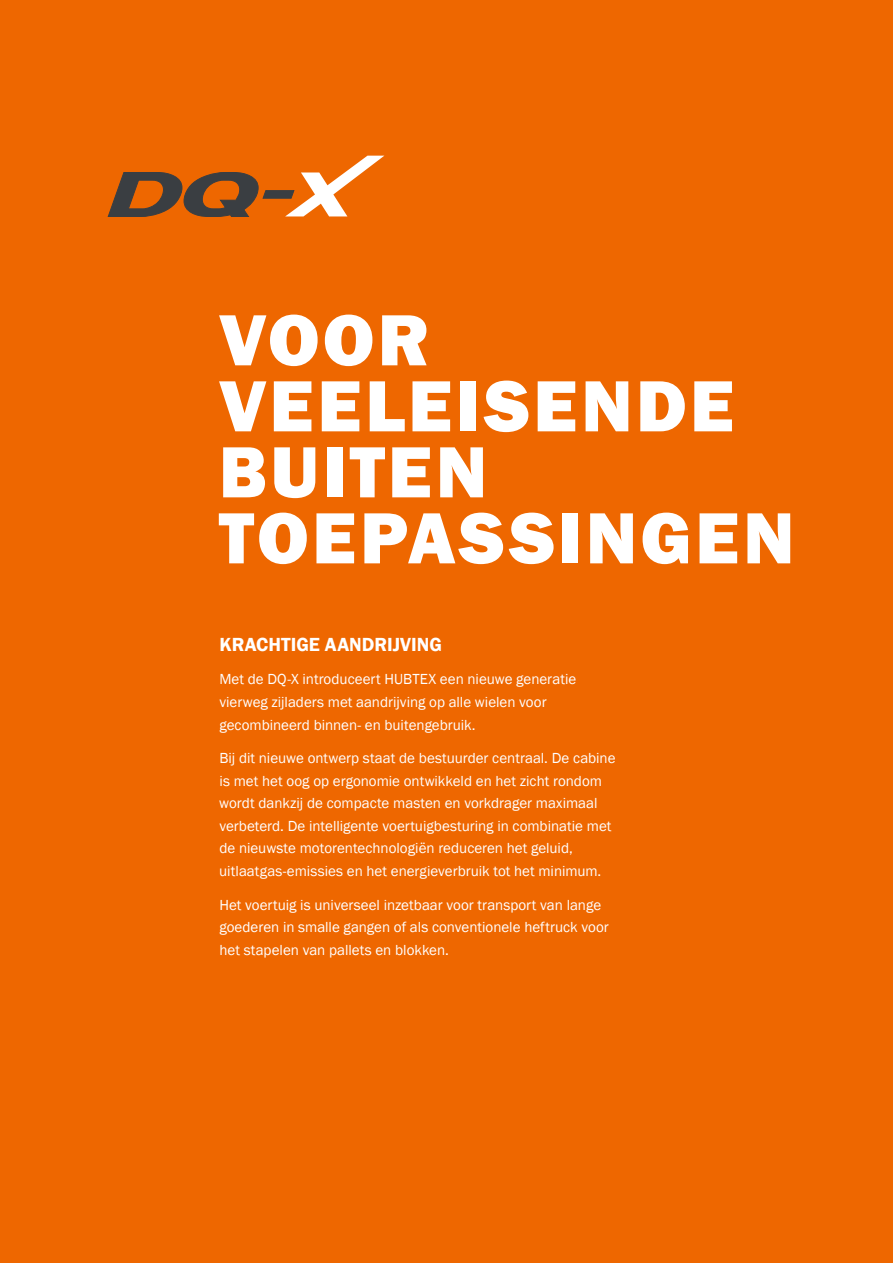
<style>
.page{position:relative;width:893px;height:1263px;background:#ee6700}
.page>*{position:absolute;margin:0;border:0;box-sizing:border-box;transform-origin:0 0}
.t1{font:800 75px/66px "Franklin Gothic";letter-spacing:.045em;color:#fff}
.t2{font:600 19.5px "Franklin Gothic";color:#fff}
.t3{font:15px/22.5px "Franklin Gothic";color:#fff}
</style>
<div class="page">
<svg style="left:108px;top:156px;width:276px;height:61px"></svg>
<h1 class="t1" style="left:219px;top:307px;width:577px">VOOR<br>VEELEISENDE<br>BUITEN<br>TOEPASSINGEN</h1>
<h2 class="t2" style="left:219px;top:632px;width:224px">KRACHTIGE AANDRIJVING</h2>
<p class="t3" style="left:219px;top:668px;width:358px">Met de DQ-X introduceert HUBTEX een nieuwe generatie vierweg zijladers met aandrijving op alle wielen voor gecombineerd binnen- en buitengebruik.</p>
<p class="t3" style="left:219px;top:747px;width:398px">Bij dit nieuwe ontwerp staat de bestuurder centraal. De cabine is met het oog op ergonomie ontwikkeld en het zicht rondom wordt dankzij de compacte masten en vorkdrager maximaal verbeterd. De intelligente voertuigbesturing in combinatie met de nieuwste motorentechnologiën reduceren het geluid, uitlaatgas-emissies en het energieverbruik tot het minimum.</p>
<p class="t3" style="left:219px;top:893px;width:391px">Het voertuig is universeel inzetbaar voor transport van lange goederen in smalle gangen of als conventionele heftruck voor het stapelen van pallets en blokken.</p>
</div>
